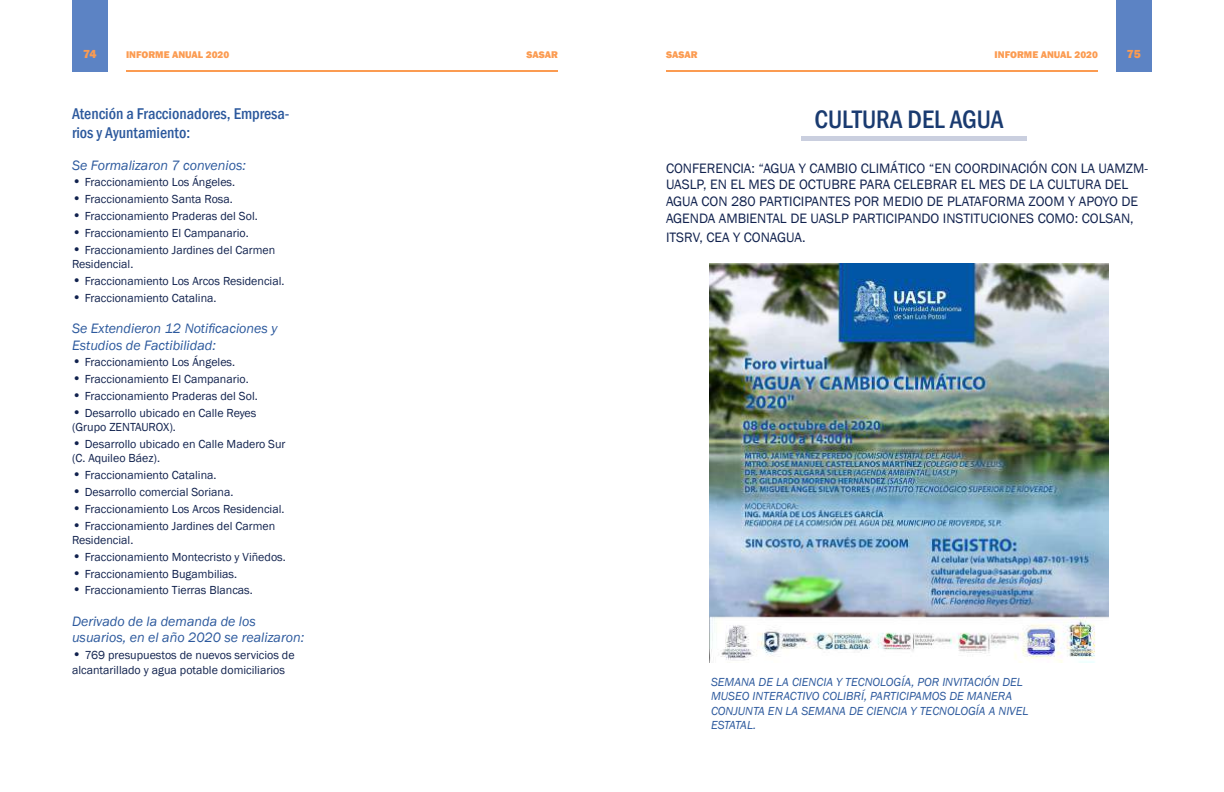
<style>
.page{position:relative;width:1224px;height:792px;background:#fff}
.page>*{position:absolute;margin:0;border:0;box-sizing:border-box;transform-origin:0 0}
.t1{font:500 condensed 26px "Franklin Gothic";color:#1a3b70}
.t2{font:500 condensed 16px/19.2px "Franklin Gothic";color:#2c599d}
.t3{font:14px/16.8px "Franklin Gothic";color:#11224e}
.t4{font:italic 14px/16.8px "Franklin Gothic";color:#2c599d}
.t5{font:12px/14.4px "Franklin Gothic";color:#11224e}
.t6{font:italic 12px/14.4px "Franklin Gothic";color:#2c599d}
.t7{font:800 12px "Franklin Gothic";color:#fb9b51}
.t8{font:800 10px "Franklin Gothic";color:#fb9b51}
.s1{font-size:14px}
</style>
<div class="page">
<div style="left:72px;top:0;width:36px;height:72px;background:#5c83c4"></div>
<div style="left:1116px;top:0;width:36px;height:72px;background:#5c83c4"></div>
<hr style="left:126px;top:70px;width:432px;height:2px;background:#fb9b51">
<hr style="left:666px;top:70px;width:432px;height:2px;background:#fb9b51">
<hr style="left:801px;top:136px;width:226px;height:4px;background:#cacfdf">
<img style="left:710px;top:264px;width:398px;height:398px">
<p class="t7" style="left:83px;top:46px;width:15px">74</p>
<p class="t8" style="left:126px;top:48px;width:105px">INFORME ANUAL 2020</p>
<p class="t8" style="left:526px;top:48px;width:33px">SASAR</p>
<p class="t8" style="left:666px;top:48px;width:33px">SASAR</p>
<p class="t8" style="left:995px;top:48px;width:105px">INFORME ANUAL 2020</p>
<p class="t7" style="left:1127px;top:46px;width:16px">75</p>
<h2 class="t2" style="left:72px;top:104px;width:219px">Atención a Fraccionadores, Empresa&shy;rios y Ayuntamiento:</h2>
<p class="t4" style="left:72px;top:157px;width:175px">Se Formalizaron 7 convenios:</p>
<p class="t5" style="left:72px;top:175px;width:165px"><span class="s1">•</span> Fraccionamiento Los Ángeles.</p>
<p class="t5" style="left:72px;top:192px;width:162px"><span class="s1">•</span> Fraccionamiento Santa Rosa.</p>
<p class="t5" style="left:72px;top:209px;width:187px"><span class="s1">•</span> Fraccionamiento Praderas del Sol.</p>
<p class="t5" style="left:72px;top:226px;width:178px"><span class="s1">•</span> Fraccionamiento El Campanario.</p>
<p class="t5" style="left:72px;top:243px;width:205px"><span class="s1">•</span> Fraccionamiento Jardines del Carmen<br>Residencial.</p>
<p class="t5" style="left:72px;top:274px;width:214px"><span class="s1">•</span> Fraccionamiento Los Arcos Residencial.</p>
<p class="t5" style="left:72px;top:291px;width:146px"><span class="s1">•</span> Fraccionamiento Catalina.</p>
<p class="t4" style="left:72px;top:320px;width:207px">Se Extendieron 12 Notificaciones y<br>Estudios de Factibilidad:</p>
<p class="t5" style="left:72px;top:355px;width:165px"><span class="s1">•</span> Fraccionamiento Los Ángeles.</p>
<p class="t5" style="left:72px;top:372px;width:178px"><span class="s1">•</span> Fraccionamiento El Campanario.</p>
<p class="t5" style="left:72px;top:389px;width:187px"><span class="s1">•</span> Fraccionamiento Praderas del Sol.</p>
<p class="t5" style="left:72px;top:406px;width:186px"><span class="s1">•</span> Desarrollo ubicado en Calle Reyes (Grupo ZENTAUROX).</p>
<p class="t5" style="left:72px;top:437px;width:215px"><span class="s1">•</span> Desarrollo ubicado en Calle Madero Sur (C. Aquileo Báez).</p>
<p class="t5" style="left:72px;top:468px;width:146px"><span class="s1">•</span> Fraccionamiento Catalina.</p>
<p class="t5" style="left:72px;top:485px;width:163px"><span class="s1">•</span> Desarrollo comercial Soriana.</p>
<p class="t5" style="left:72px;top:502px;width:214px"><span class="s1">•</span> Fraccionamiento Los Arcos Residencial.</p>
<p class="t5" style="left:72px;top:519px;width:205px"><span class="s1">•</span> Fraccionamiento Jardines del Carmen<br>Residencial.</p>
<p class="t5" style="left:72px;top:550px;width:215px"><span class="s1">•</span> Fraccionamiento Montecristo y Viñedos.</p>
<p class="t5" style="left:72px;top:567px;width:167px"><span class="s1">•</span> Fraccionamiento Bugambilias.</p>
<p class="t5" style="left:72px;top:583px;width:182px"><span class="s1">•</span> Fraccionamiento Tierras Blancas.</p>
<p class="t4" style="left:72px;top:613px;width:234px">Derivado de la demanda de los usuarios, en el año 2020 se realizaron:</p>
<p class="t5" style="left:72px;top:648px;width:224px"><span class="s1">•</span> 769 presupuestos de nuevos servicios de alcantarillado y agua potable domiciliarios</p>
<h1 class="t1" style="left:814px;top:102px;width:191px">CULTURA DEL AGUA</h1>
<p class="t3" style="left:666px;top:160px;width:483px">CONFERENCIA: “AGUA Y CAMBIO CLIMÁTICO “EN COORDINACIÓN CON LA UAMZM-UASLP, EN EL MES DE OCTUBRE PARA CELEBRAR EL MES DE LA CULTURA DEL AGUA CON 280 PARTICIPANTES POR MEDIO DE PLATAFORMA ZOOM Y APOYO DE AGENDA AMBIENTAL DE UASLP PARTICIPANDO INSTITUCIONES COMO: COLSAN,</p>
<p class="t3" style="left:666px;top:229px;width:141px">ITSRV, CEA Y CONAGUA.</p>
<p class="t6" style="left:711px;top:675px;width:319px">SEMANA DE LA CIENCIA Y TECNOLOGÍA, POR INVITACIÓN DEL MUSEO INTERACTIVO COLIBRÍ, PARTICIPAMOS DE MANERA CONJUNTA EN LA SEMANA DE CIENCIA Y TECNOLOGÍA A NIVEL ESTATAL.</p>
</div>
